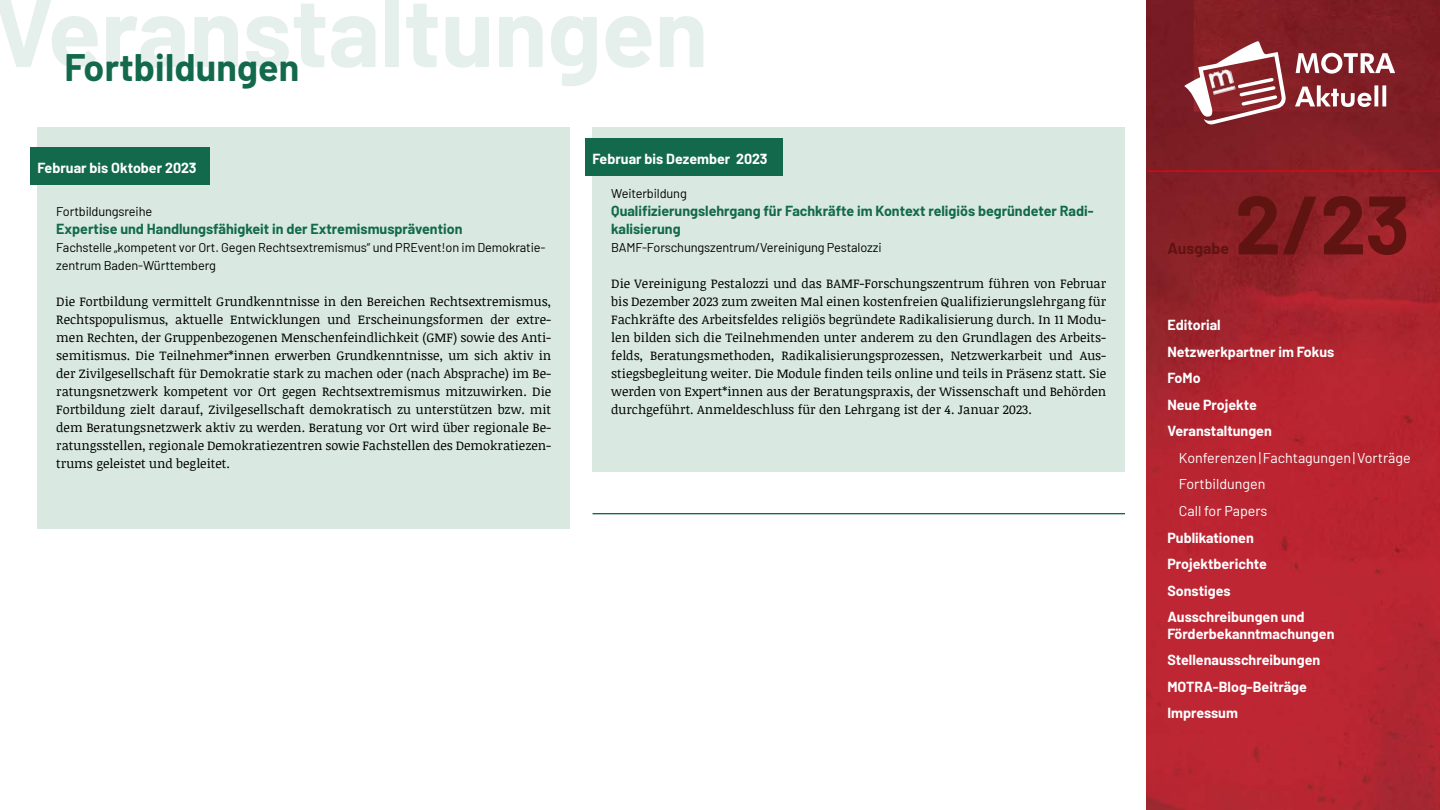
<style>
.page{position:relative;width:1440px;height:810px;background:#fff}
.page>*{position:absolute;margin:0;border:0;box-sizing:border-box;transform-origin:0 0}
.t1{font:700 97.5px "Barlow";color:#e5efeb}
.t2{font:700 82.5px "Barlow";color:#5f1412}
.t3{font:700 37.5px "Barlow";letter-spacing:.005em;color:#12694b}
.t4{font:700 15.75px "Barlow";color:#5f1412}
.t5{font:700 14.25px/26.5px "Barlow";color:#fff}
.t6{font:700 14.25px/18px "Barlow";color:#12694b}
.t7{font:14.25px/26.5px "Barlow";color:#fff}
.t8{font:12.75px/18px "Noticia Text";color:#000;text-align:justify}
.t9{font:12.75px/18px "Barlow";letter-spacing:-.01em;color:#000}
</style>
<div class="page">
<img style="left:1147px;top:0;width:292px;height:809px">
<hr style="left:1148px;top:170px;width:292px;height:2px;background:#e30613">
<svg style="left:1295px;top:85px;width:91px;height:22px"></svg>
<svg style="left:1296px;top:53px;width:99px;height:21px"></svg>
<svg style="left:1184px;top:41px;width:102px;height:84px"></svg>
<img style="left:1208px;top:68px;width:28px;height:27px">
<hr style="left:592px;top:513px;width:533px;height:1px;background:#12694b">
<div style="left:38px;top:128px;width:532px;height:401px;background:#d9e9e2"></div>
<div style="left:30px;top:148px;width:179px;height:37px;background:#12694b"></div>
<div style="left:592px;top:128px;width:533px;height:344px;background:#d9e9e2"></div>
<div style="left:585px;top:138px;width:198px;height:38px;background:#12694b"></div>
<h1 class="t1" style="left:-7px;top:-40px;width:716px">Veranstaltungen</h1>
<h3 class="t3" style="left:65px;top:40px;width:236px">Fortbildungen</h3>
<p class="t5" style="left:38px;top:154px;width:161px">Februar bis Oktober 2023</p>
<p class="t9" style="left:56px;top:201px;width:97px">Fortbildungsreihe</p>
<p class="t6" style="left:56px;top:219px;width:408px">Expertise und Handlungsfähigkeit in der Extremismusprävention</p>
<p class="t9" style="left:56px;top:237px;width:491px">Fachstelle „kompetent vor Ort. Gegen Rechtsextremismus“ und PREvent!on im Demokratie&shy;zentrum Baden-Württemberg</p>
<p class="t8" style="left:56px;top:292px;width:497px">Die Fortbildung vermittelt Grundkenntnisse in den Bereichen Rechtsextremismus, Rechtspopulismus, aktuelle Entwicklungen und Erscheinungsformen der extre&shy;men Rechten, der Gruppenbezogenen Menschenfeindlichkeit (GMF) sowie des Anti&shy;semitismus. Die Teilnehmer*innen erwerben Grundkenntnisse, um sich aktiv in der Zivilgesellschaft für Demokratie stark zu machen oder (nach Absprache) im Be&shy;ratungsnetzwerk kompetent vor Ort gegen Rechtsextremismus mitzuwirken. Die Fortbildung zielt darauf, Zivilgesellschaft demokratisch zu unterstützen bzw. mit dem Beratungsnetzwerk aktiv zu werden. Beratung vor Ort wird über regionale Be&shy;ratungsstellen, regionale Demokratiezentren sowie Fachstellen des Demokratiezen&shy;trums geleistet und begleitet.</p>
<p class="t5" style="left:592px;top:145px;width:177px">Februar bis Dezember 2023</p>
<p class="t9" style="left:611px;top:183px;width:77px">Weiterbildung</p>
<p class="t6" style="left:611px;top:201px;width:484px">Qualifizierungslehrgang für Fachkräfte im Kontext religiös begründeter Radi&shy;kalisierung</p>
<p class="t9" style="left:611px;top:237px;width:272px">BAMF-Forschungszentrum/Vereinigung Pestalozzi</p>
<p class="t8" style="left:611px;top:274px;width:497px">Die Vereinigung Pestalozzi und das BAMF-Forschungszentrum führen von Februar bis Dezember 2023 zum zweiten Mal einen kostenfreien Qualifizierungslehrgang für Fachkräfte des Arbeitsfeldes religiös begründete Radikalisierung durch. In 11 Modu&shy;len bilden sich die Teilnehmenden unter anderem zu den Grundlagen des Arbeits&shy;felds, Beratungsmethoden, Radikalisierungsprozessen, Netzwerkarbeit und Aus&shy;stiegsbegleitung weiter. Die Module finden teils online und teils in Präsenz statt. Sie werden von Expert*innen aus der Beratungspraxis, der Wissenschaft und Behörden durchgeführt. Anmeldeschluss für den Lehrgang ist der 4. Januar 2023.</p>
<p class="t4" style="left:1167px;top:237px;width:63px">Ausgabe</p>
<h2 class="t2" style="left:1235px;top:164px;width:176px">2/23</h2>
<p class="t5" style="left:1167px;top:311px;width:168px">Editorial<br>Netzwerkpartner im Fokus<br>FoMo<br>Neue Projekte<br>Veranstaltungen</p>
<p class="t7" style="left:1179px;top:443px;width:233px">Konferenzen|Fachtagungen|Vorträge<br>Fortbildungen<br>Call for Papers</p>
<p class="t5" style="left:1167px;top:523px;width:139px">Publikationen<br>Projektberichte<br>Sonstiges<br>Ausschreibungen und</p>
<p class="t5" style="left:1167px;top:619px;width:169px">Förderbekanntmachungen<br>Stellenausschreibungen<br>MOTRA-Blog-Beiträge<br>Impressum</p>
</div>
